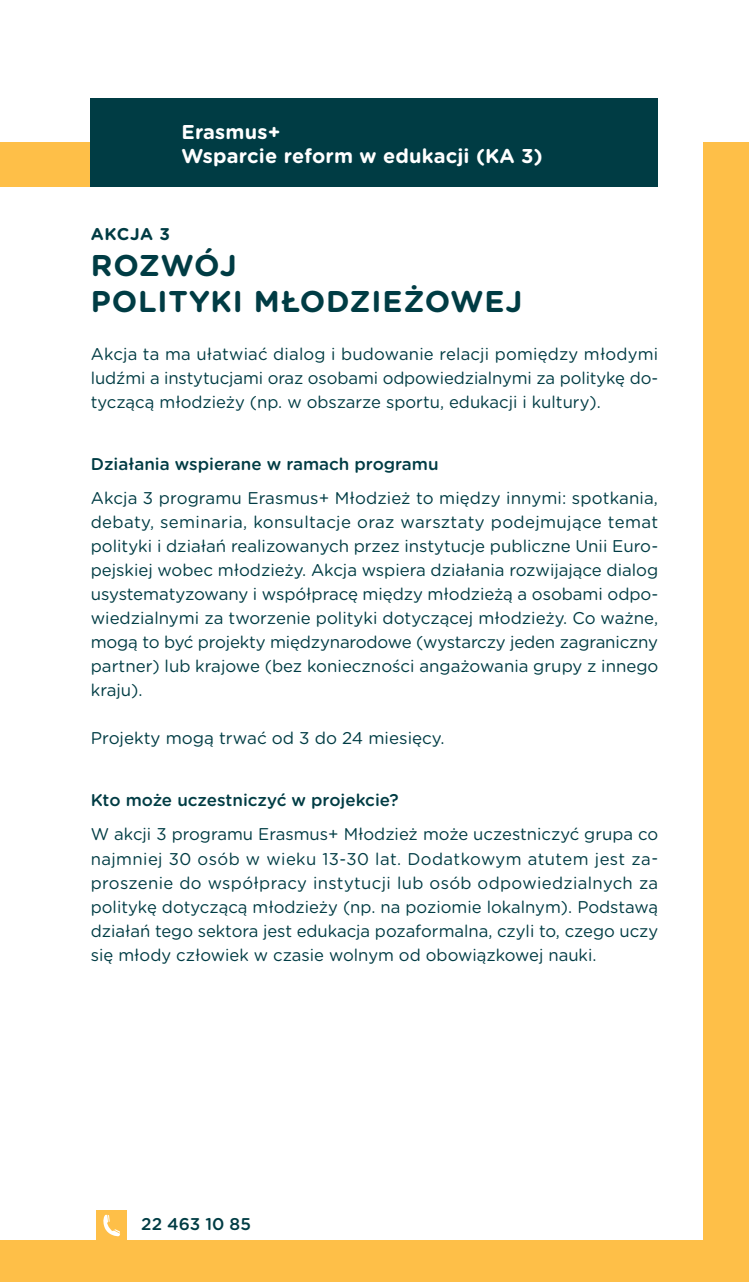
<style>
.page{position:relative;width:749px;height:1282px;background:#fff}
.page>*{position:absolute;margin:0;border:0;box-sizing:border-box;transform-origin:0 0}
.t1{font:700 30px/36px "Gotham Rounded";letter-spacing:.03em;color:#003c44}
.t2{font:700 20px/24px "Gotham Rounded";letter-spacing:.01em;color:#fff}
.t3{font:17px/24px "Gotham Rounded";color:#003c44;text-align:justify}
.t4{font:500 17px "Gotham Rounded";color:#003c44}
.t5{font:700 17px "Gotham Rounded";letter-spacing:.035em;color:#003c44}
</style>
<div class="page">
<div style="left:0;top:142px;width:635px;height:45px;background:#febf48"></div>
<div style="left:703px;top:142px;width:45px;height:1139px;background:#febf48"></div>
<div style="left:0;top:1239px;width:748px;height:42px;background:#febf48"></div>
<div style="left:91px;top:98px;width:567px;height:89px;background:#003c44"></div>
<div style="left:96px;top:1210px;width:31px;height:30px;background:#febf48"></div>
<svg style="left:103px;top:1214px;width:17px;height:22px"></svg>
<p class="t2" style="left:181px;top:119px;width:362px">Erasmus+<br>Wsparcie reform w edukacji (KA 3)</p>
<p class="t5" style="left:91px;top:222px;width:81px">Akcja 3</p>
<h1 class="t1" style="left:91px;top:246px;width:433px">Rozwój<br>polityki młodzieżowej</h1>
<p class="t3" style="left:91px;top:341px;width:568px">Akcja ta ma ułatwiać dialog i budowanie relacji pomiędzy młodymi ludźmi a instytucjami oraz osobami odpowiedzialnymi za politykę do&shy;tyczącą młodzieży (np. w obszarze sportu, edukacji i kultury).</p>
<p class="t4" style="left:91px;top:452px;width:349px">Działania wspierane w ramach programu</p>
<p class="t3" style="left:91px;top:485px;width:569px">Akcja 3 programu Erasmus+ Młodzież to między innymi: spotkania, debaty, seminaria, konsultacje oraz warsztaty podejmujące temat polityki i działań realizowanych przez instytucje publiczne Unii Euro&shy;pejskiej wobec młodzieży. Akcja wspiera działania rozwijające dialog usystematyzowany i współpracę między młodzieżą a osobami odpo&shy;wiedzialnymi za tworzenie polityki dotyczącej młodzieży. Co ważne, mogą to być projekty międzynarodowe (wystarczy jeden zagraniczny partner) lub krajowe (bez konieczności angażowania grupy z innego kraju).</p>
<p class="t3" style="left:91px;top:725px;width:355px">Projekty mogą trwać od 3 do 24 miesięcy.</p>
<p class="t4" style="left:91px;top:788px;width:309px">Kto może uczestniczyć w projekcie?</p>
<p class="t3" style="left:91px;top:821px;width:569px">W akcji 3 programu Erasmus+ Młodzież może uczestniczyć grupa co najmniej 30 osób w wieku 13-30 lat. Dodatkowym atutem jest za&shy;proszenie do współpracy instytucji lub osób odpowiedzialnych za politykę dotyczącą młodzieży (np. na poziomie lokalnym). Podstawą działań tego sektora jest edukacja pozaformalna, czyli to, czego uczy się młody człowiek w czasie wolnym od obowiązkowej nauki.</p>
<p class="t4" style="left:141px;top:1211px;width:111px">22 463 10 85</p>
</div>
